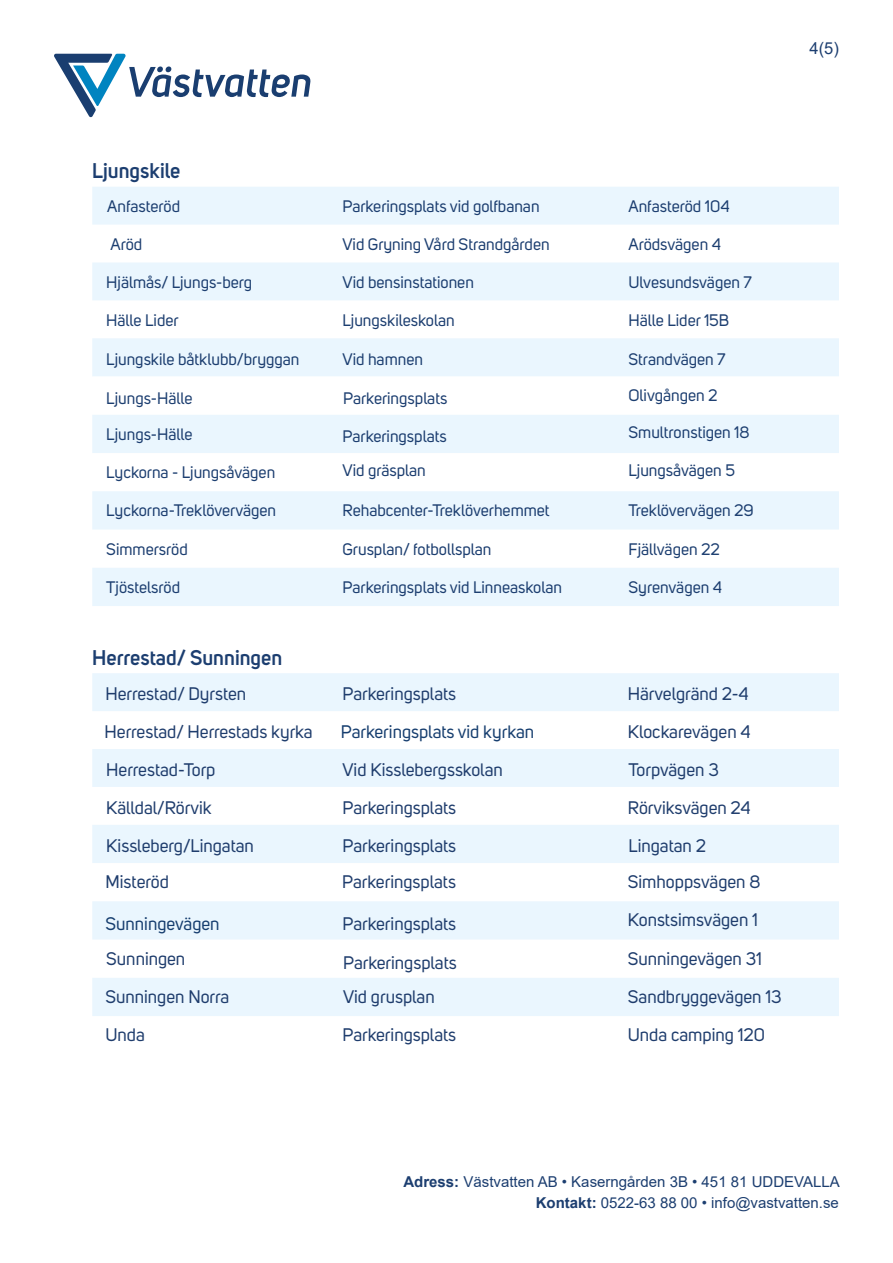
<style>
.page{position:relative;width:893px;height:1263px;background:#fff}
.page>*{position:absolute;margin:0;border:0;box-sizing:border-box;transform-origin:0 0}
.t1{font:600 21px "Uni Sans";color:#1c3e70}
.t2{font:18px/38.4px "Uni Sans";color:#1f3d6d}
.t3{font:18px "Uni Sans";color:#163e6f}
.t4{font:16.5px "Uni Sans";color:#1c3e70}
.t5{font:16.5px "Arial";color:#1c3e70}
.t6{font:15px/21px "Arial";color:#1c3e70;text-align:right}
.s1{font-weight:700}
</style>
<div class="page">
<svg style="left:54px;top:54px;width:256px;height:63px"></svg>
<svg style="left:92px;top:673px;width:747px;height:190px;fill:#eaf6fe"></svg>
<svg style="left:93px;top:939px;width:746px;height:1px"></svg>
<div style="left:92px;top:901px;width:747px;height:38px;background:#eaf6fe"></div>
<div style="left:92px;top:978px;width:747px;height:38px;background:#eaf6fe"></div>
<svg style="left:92px;top:187px;width:747px;height:189px;fill:#eaf6fe"></svg>
<svg style="left:93px;top:529px;width:746px;height:1px"></svg>
<div style="left:92px;top:415px;width:747px;height:38px;background:#eaf6fe"></div>
<div style="left:92px;top:491px;width:747px;height:38px;background:#eaf6fe"></div>
<div style="left:92px;top:568px;width:747px;height:38px;background:#eaf6fe"></div>
<p class="t5" style="left:810px;top:37px;width:31px">4(5)</p>
<p class="t1" style="left:92px;top:158px;width:90px">Ljungskile</p>
<p class="t4" style="left:107px;top:197px;width:74px">Anfasteröd</p>
<p class="t4" style="left:342px;top:197px;width:199px">Parkeringsplats vid golfbanan</p>
<p class="t4" style="left:628px;top:197px;width:103px">Anfasteröd 104</p>
<p class="t4" style="left:110px;top:235px;width:33px">Aröd</p>
<p class="t4" style="left:342px;top:235px;width:209px">Vid Gryning Vård Strandgården</p>
<p class="t4" style="left:628px;top:235px;width:94px">Arödsvägen 4</p>
<p class="t4" style="left:106px;top:273px;width:147px">Hjälmås/ Ljungs-berg</p>
<p class="t4" style="left:342px;top:273px;width:133px">Vid bensinstationen</p>
<p class="t4" style="left:628px;top:273px;width:125px">Ulvesundsvägen 7</p>
<p class="t4" style="left:106px;top:311px;width:74px">Hälle Lider</p>
<p class="t4" style="left:342px;top:311px;width:114px">Ljungskileskolan</p>
<p class="t4" style="left:628px;top:311px;width:102px">Hälle Lider 15B</p>
<p class="t4" style="left:106px;top:349px;width:195px">Ljungskile båtklubb/bryggan</p>
<p class="t4" style="left:342px;top:349px;width:82px">Vid hamnen</p>
<p class="t4" style="left:628px;top:349px;width:99px">Strandvägen 7</p>
<p class="t4" style="left:106px;top:388px;width:88px">Ljungs-Hälle</p>
<p class="t4" style="left:106px;top:425px;width:88px">Ljungs-Hälle</p>
<p class="t4" style="left:106px;top:462px;width:170px">Lyckorna - Ljungsåvägen</p>
<p class="t4" style="left:106px;top:501px;width:171px">Lyckorna-Treklövervägen</p>
<p class="t4" style="left:343px;top:388px;width:106px">Parkeringsplats</p>
<p class="t4" style="left:342px;top:427px;width:106px">Parkeringsplats</p>
<p class="t4" style="left:342px;top:461px;width:85px">Vid gräsplan</p>
<p class="t4" style="left:342px;top:500px;width:209px">Rehabcenter-Treklöverhemmet</p>
<p class="t4" style="left:628px;top:386px;width:91px">Olivgången 2</p>
<p class="t4" style="left:628px;top:423px;width:123px">Smultronstigen 18</p>
<p class="t4" style="left:628px;top:461px;width:108px">Ljungsåvägen 5</p>
<p class="t4" style="left:628px;top:500px;width:127px">Treklövervägen 29</p>
<p class="t4" style="left:106px;top:540px;width:83px">Simmersröd</p>
<p class="t4" style="left:342px;top:540px;width:150px">Grusplan/ fotbollsplan</p>
<p class="t4" style="left:628px;top:540px;width:93px">Fjällvägen 22</p>
<p class="t4" style="left:106px;top:578px;width:75px">Tjöstelsröd</p>
<p class="t4" style="left:342px;top:578px;width:221px">Parkeringsplats vid Linneaskolan</p>
<p class="t4" style="left:628px;top:578px;width:95px">Syrenvägen 4</p>
<p class="t1" style="left:92px;top:645px;width:192px">Herrestad/ Sunningen</p>
<p class="t2" style="left:106px;top:675px;width:142px">Herrestad/ Dyrsten</p>
<p class="t2" style="left:342px;top:675px;width:115px">Parkeringsplats</p>
<p class="t2" style="left:628px;top:675px;width:122px">Härvelgränd 2-4</p>
<p class="t2" style="left:105px;top:712px;width:210px">Herrestad/ Herrestads kyrka</p>
<p class="t3" style="left:341px;top:721px;width:195px">Parkeringsplats vid kyrkan</p>
<p class="t2" style="left:628px;top:712px;width:124px">Klockarevägen 4</p>
<p class="t2" style="left:106px;top:750px;width:111px">Herrestad-Torp</p>
<p class="t2" style="left:342px;top:750px;width:162px">Vid Kisslebergsskolan</p>
<p class="t2" style="left:628px;top:750px;width:92px">Torpvägen 3</p>
<p class="t2" style="left:106px;top:788px;width:107px">Källdal/Rörvik</p>
<p class="t2" style="left:342px;top:788px;width:115px">Parkeringsplats</p>
<p class="t2" style="left:628px;top:788px;width:124px">Rörviksvägen 24</p>
<p class="t2" style="left:106px;top:827px;width:149px">Kissleberg/Lingatan</p>
<p class="t2" style="left:342px;top:827px;width:115px">Parkeringsplats</p>
<p class="t2" style="left:628px;top:827px;width:79px">Lingatan 2</p>
<p class="t2" style="left:106px;top:863px;width:65px">Misteröd</p>
<p class="t3" style="left:106px;top:913px;width:116px">Sunningevägen</p>
<p class="t2" style="left:106px;top:940px;width:81px">Sunningen</p>
<p class="t2" style="left:106px;top:977px;width:125px">Sunningen Norra</p>
<p class="t2" style="left:342px;top:863px;width:115px">Parkeringsplats</p>
<p class="t2" style="left:342px;top:905px;width:115px">Parkeringsplats</p>
<p class="t2" style="left:343px;top:946px;width:115px;line-height:33.8px">Parkeringsplats<br>Vid grusplan</p>
<p class="t2" style="left:106px;top:1016px;width:41px">Unda</p>
<p class="t2" style="left:342px;top:1016px;width:115px">Parkeringsplats</p>
<p class="t2" style="left:628px;top:863px;width:134px">Simhoppsvägen 8</p>
<p class="t2" style="left:628px;top:901px;width:155px">Konstsimsvägen 1<br>Sunningevägen 31<br>Sandbryggevägen 13<br>Unda camping 120</p>
<p class="t6" style="left:403px;top:1171px;width:438px"><span class="s1">Adress:</span> Västvatten AB • Kaserngården 3B • 451 81 UDDEVALLA<br><span class="s1">Kontakt:</span> 0522-63 88 00 • info@vastvatten.se</p>
</div>
